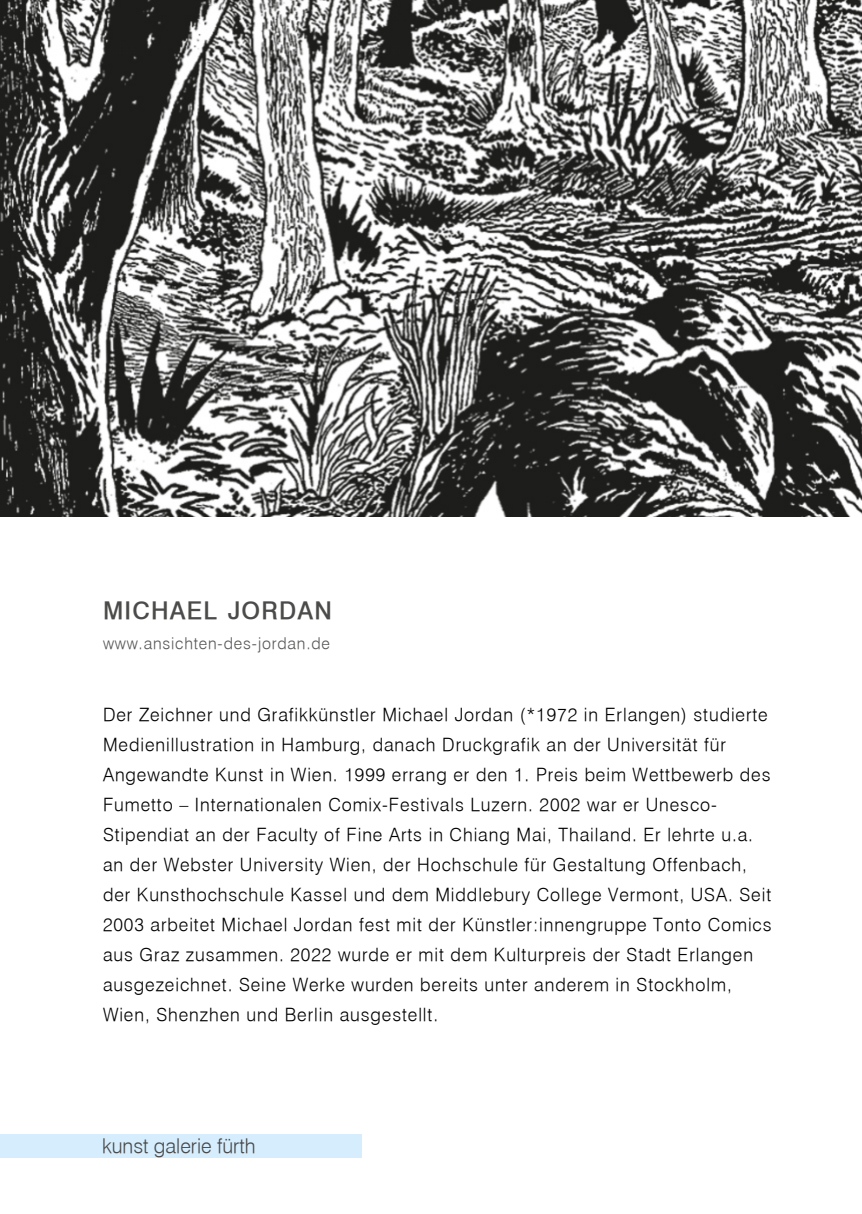
<style>
.page{position:relative;width:862px;height:1214px;background:#fff}
.page>*{position:absolute;margin:0;border:0;box-sizing:border-box;transform-origin:0 0}
.t1{font:24px "Swiss 721 Medium BT";letter-spacing:.05em;color:#4b4b4a}
.t2{font:20px "Swiss 721 Light BT";color:#494848}
.t3{font:18px/30px "Swiss 721 Light BT";letter-spacing:.05em;color:#000}
.t4{font:16px "Swiss 721 Light BT";letter-spacing:.05em;color:#575756}
</style>
<div class="page">
<div style="left:0;top:1134px;width:362px;height:23px;background:#d5edfc"></div>
<img style="left:0;top:0;width:862px;height:516px">
<h1 class="t1" style="left:103px;top:595px;width:230px">MICHAEL JORDAN</h1>
<p class="t4" style="left:103px;top:633px;width:228px">www.ansichten-des-jordan.de</p>
<p class="t3" style="left:103px;top:699px;width:670px">Der Zeichner und Grafikkünstler Michael Jordan (*1972 in Erlangen) studierte Medienillustration in Hamburg, danach Druckgrafik an der Universität für Angewandte Kunst in Wien. 1999 errang er den 1. Preis beim Wettbewerb des Fumetto – Internationalen Comix-Festivals Luzern. 2002 war er Unesco-Stipendiat an der Faculty of Fine Arts in Chiang Mai, Thailand. Er lehrte u.a. an der Webster University Wien, der Hochschule für Gestaltung Offenbach, der Kunsthochschule Kassel und dem Middlebury College Vermont, USA. Seit 2003 arbeitet Michael Jordan fest mit der Künstler:innengruppe Tonto Comics aus Graz zusammen. 2022 wurde er mit dem Kulturpreis der Stadt Erlangen ausgezeichnet. Seine Werke wurden bereits unter anderem in Stockholm, Wien, Shenzhen und Berlin ausgestellt.</p>
<p class="t2" style="left:102px;top:1133px;width:155px">kunst galerie fürth</p>
</div>
